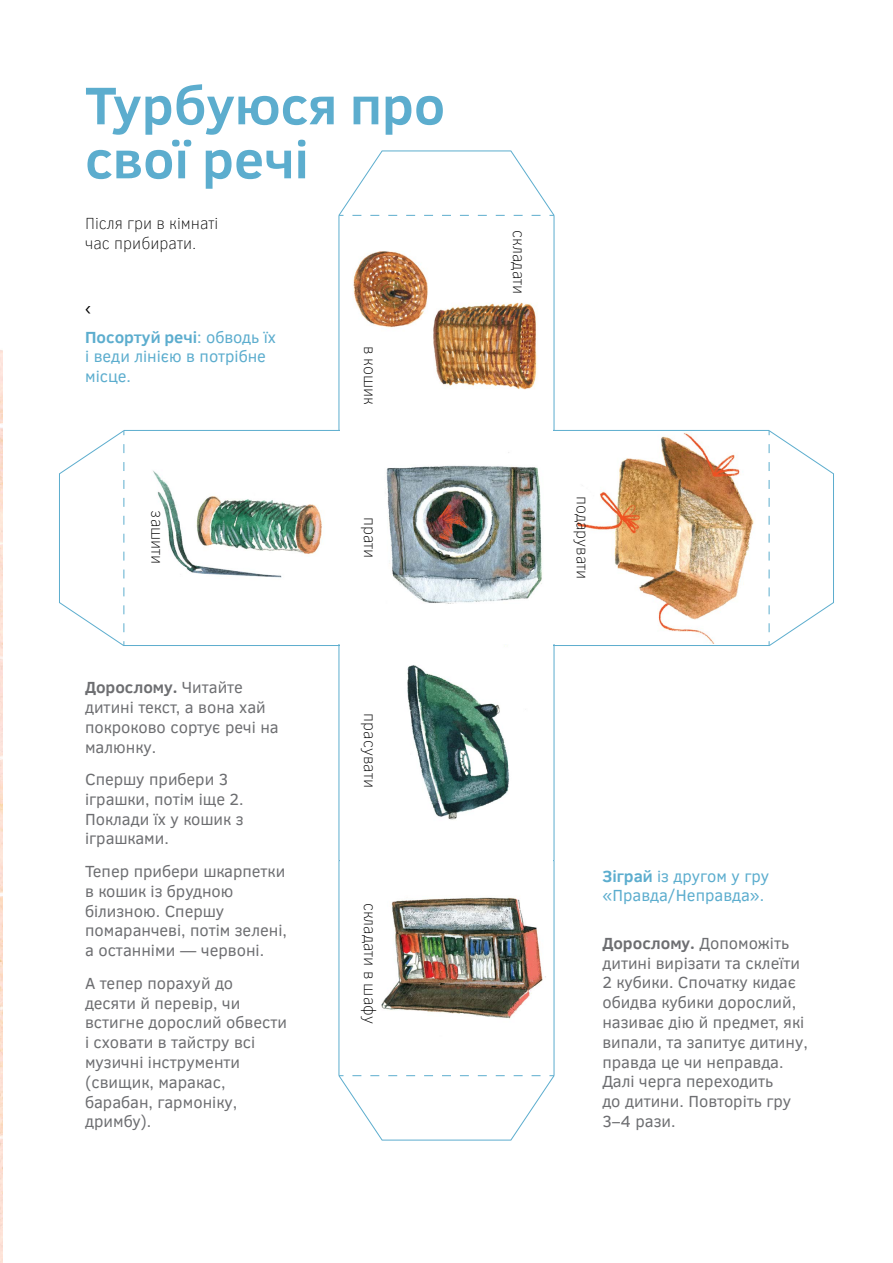
<style>
.page{position:relative;width:893px;height:1263px;background:#fff}
.page>*{position:absolute;margin:0;border:0;box-sizing:border-box;transform-origin:0 0}
.t1{font:700 54px/54px "Clear Sans";color:#5cadce}
.t2{font:16.5px/19.8px "Clear Sans";color:#6d6e71}
.t3{font:100 16.5px/19.8px "Clear Sans";color:#000}
.t4{font:16.5px/19.8px "Clear Sans";color:#5cadce}
.t5{font:16.5px "Clear Sans";color:#000}
.s1{font-weight:700}
</style>
<div class="page">
<img style="left:0;top:350px;width:2px;height:913px">
<hr style="left:554px;top:215px;width:1px;height:215px;background:#5cadce">
<hr style="left:339px;top:215px;width:1px;height:215px;background:#5cadce">
<hr style="left:554px;top:645px;width:215px;height:1px;background:#5cadce">
<hr style="left:554px;top:430px;width:215px;height:1px;background:#5cadce">
<hr style="left:124px;top:645px;width:215px;height:1px;background:#5cadce">
<hr style="left:124px;top:430px;width:215px;height:1px;background:#5cadce">
<hr style="left:339px;top:645px;width:1px;height:215px;background:#5cadce">
<hr style="left:554px;top:645px;width:1px;height:215px;background:#5cadce">
<hr style="left:339px;top:860px;width:1px;height:216px;background:#5cadce">
<hr style="left:554px;top:860px;width:1px;height:216px;background:#5cadce">
<svg style="left:338px;top:1075px;width:217px;height:66px"></svg>
<svg style="left:338px;top:150px;width:217px;height:66px"></svg>
<svg style="left:59px;top:430px;width:66px;height:216px"></svg>
<svg style="left:768px;top:430px;width:66px;height:216px"></svg>
<img style="left:353px;top:251px;width:193px;height:768px">
<img style="left:153px;top:470px;width:169px;height:108px">
<img style="left:577px;top:432px;width:177px;height:212px">
<h1 class="t1" style="left:85px;top:77px;width:362px">Турбуюся про свої речі</h1>
<p class="t3" style="left:85px;top:214px;width:135px">Після гри в кімнаті час прибирати.</p>
<p class="t5" style="left:85px;top:297px;width:7px">‹</p>
<p class="t4" style="left:85px;top:327px;width:192px"><span class="s1">Поcортуй речі</span>: обводь їх і веди лінією в потрібне місце.</p>
<p class="t3" style="left:167px;top:510px;width:55px;rotate:90deg">зашити</p>
<p class="t2" style="left:85px;top:677px;width:195px"><span class="s1">Дорослому.</span> Читайте дитині текст, а вона хай покроково сортує речі на малюнку.</p>
<p class="t2" style="left:85px;top:769px;width:160px">Спершу прибери 3 іграшки, потім іще 2.<br>Поклади їх у кошик з іграшками.</p>
<p class="t2" style="left:85px;top:861px;width:203px">Тепер прибери шкарпетки в кошик із брудною білизною. Спершу помаранчеві, потім зелені, а останніми ― червоні.</p>
<p class="t2" style="left:85px;top:973px;width:204px">А тепер порахуй до десяти й перевір, чи встигне дорослий обвести і сховати в тайстру всі музичні інструменти (свищик, маракас, барабан, гармоніку, дримбу).</p>
<p class="t3" style="left:380px;top:346px;width:61px;rotate:90deg">в кошик</p>
<p class="t3" style="left:380px;top:517px;width:43px;rotate:90deg">прати</p>
<p class="t3" style="left:380px;top:713px;width:76px;rotate:90deg">прасувати</p>
<p class="t3" style="left:380px;top:902px;width:123px;rotate:90deg">складати в шафу</p>
<p class="t3" style="left:529px;top:230px;width:65px;rotate:90deg">складати</p>
<p class="t3" style="left:592px;top:496px;width:85px;rotate:90deg">подарувати</p>
<p class="t4" style="left:602px;top:866px;width:168px"><span class="s1">Зіграй</span> із другом у гру «Правда/Неправда».</p>
<p class="t2" style="left:602px;top:933px;width:207px"><span class="s1">Дорослому.</span> Допоможіть дитині вирізати та склеїти<br>2 кубики. Спочатку кидає обидва кубики дорослий, називає дію й предмет, які випали, та запитує дитину, правда це чи неправда.<br>Далі черга переходить<br>до дитини. Повторіть гру<br>3–4 рази.</p>
</div>
